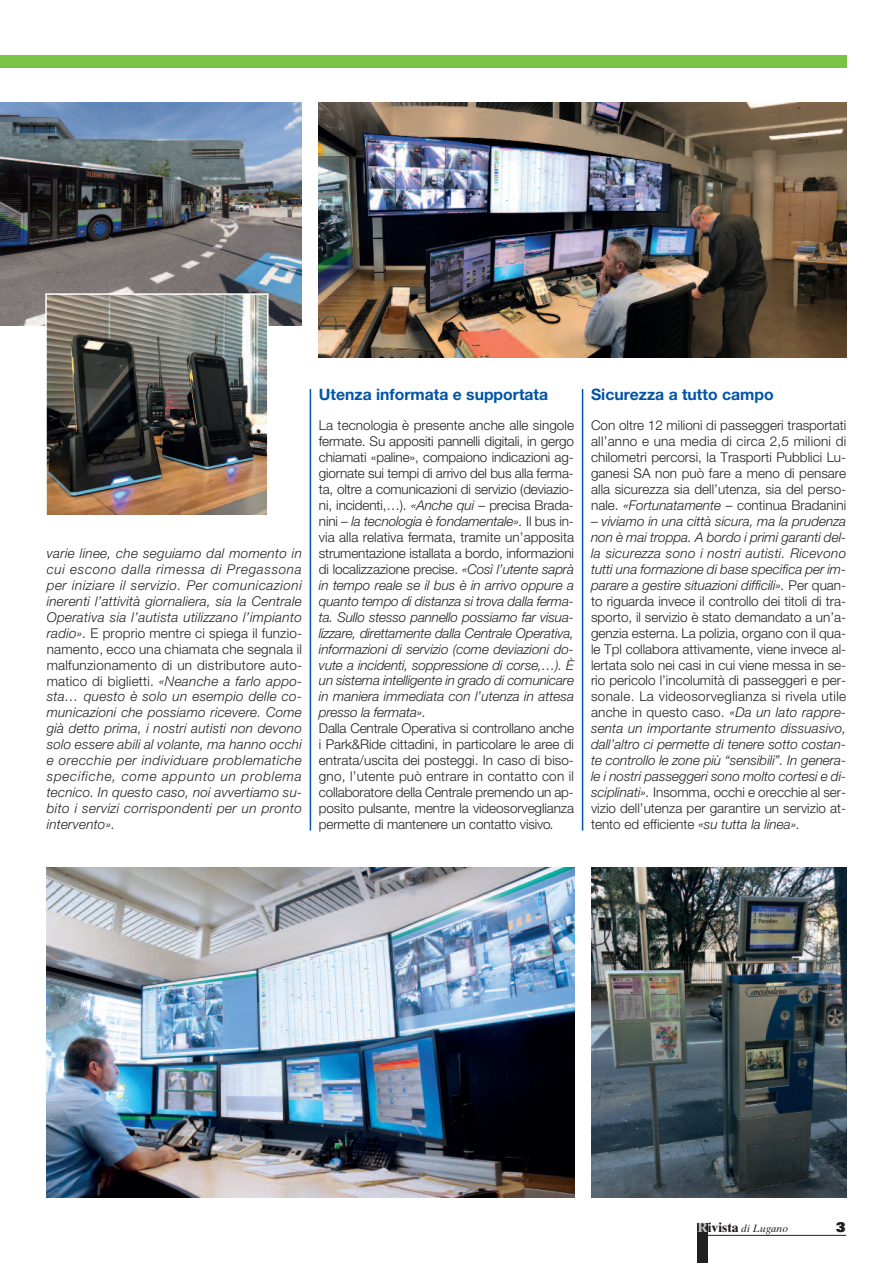
<style>
.page{position:relative;width:893px;height:1263px;background:#fff}
.page>*{position:absolute;margin:0;border:0;box-sizing:border-box;transform-origin:0 0}
.t1{font:700 15.75px "Helvetica Neue LT Std";color:#0154a6}
.t2{font:italic 300 13.5px/15.9px "Helvetica Neue LT Std";letter-spacing:.01em;color:#231f20;text-align:justify}
.t3{font:300 13.5px/15.9px "Helvetica Neue LT Std";color:#231f20;text-align:justify}
.t4{font:13.5px "Univers LT Std X Black";color:#231f20}
.t5{font:italic 10.5px "Times Ten LT Std";color:#231f20}
.s1{font-style:normal}
.s2{font-style:italic}
.s3{font-weight:700;font-style:normal;font-size:13.5px;color:#bcbdc0}
.s4{font-weight:700;font-style:normal;font-size:13.5px}
</style>
<div class="page">
<div style="left:0;top:55px;width:846px;height:13px;background:#7bc249"></div>
<div style="left:697px;top:1222px;width:11px;height:41px;background:#231f20"></div>
<hr style="left:697px;top:1235px;width:149px;height:1px;background:#231f20">
<img style="left:319px;top:102px;width:527px;height:255px">
<img style="left:591px;top:867px;width:255px;height:330px">
<img style="left:47px;top:867px;width:527px;height:330px">
<img style="left:0;top:102px;width:302px;height:223px">
<img style="left:48px;top:296px;width:218px;height:217px">
<div style="left:45px;top:293px;width:224px;height:223px;border:2px solid #fff"></div>
<hr style="left:582px;top:389px;width:1px;height:441px;background:#0154a6">
<hr style="left:310px;top:389px;width:1px;height:441px;background:#0154a6">
<p class="t2" style="left:47px;top:546px;width:257px">varie linee, che seguiamo dal momento in cui escono dalla rimessa di Pregassona per iniziare il servizio. Per comunicazioni inerenti l’attività giornaliera, sia la Centrale Operativa sia l’autista utilizzano l’impianto radio». <span class="s1">E proprio mentre ci spiega il funzio&shy;namento, ecco una chiamata che segnala il malfunzionamento di un distributore auto&shy;matico di biglietti.</span> «Neanche a farlo appo&shy;sta… questo è solo un esempio delle co&shy;municazioni che possiamo ricevere. Come già detto prima, i nostri autisti non devono solo essere abili al volante, ma hanno occhi e orecchie per individuare problematiche specifiche, come appunto un problema tecnico. In questo caso, noi avvertiamo su&shy;bito i servizi corrispondenti per un pronto intervento».</p>
<p class="t1" style="left:319px;top:389px;width:231px">Utenza informata e supportata</p>
<p class="t2" style="left:319px;top:419px;width:257px"><span class="s1">La tecnologia è presente anche alle singole fermate. Su appositi pannelli digitali, in gergo chiamati «paline», compaiono indicazioni ag&shy;giornate sui tempi di arrivo del bus alla ferma&shy;ta, oltre a comunicazioni di servizio (deviazio&shy;ni, incidenti,…).</span> «Anche qui <span class="s1">– precisa Brada&shy;nini –</span> la tecnologia è fondamentale». <span class="s1">Il bus in&shy;via alla relativa fermata, tramite un’apposita strumentazione istallata a bordo, informazioni di localizzazione precise.</span> «Così l’utente saprà in tempo reale se il bus è in arrivo oppure a quanto tempo di distanza si trova dalla ferma&shy;ta. Sullo stesso pannello possiamo far visua&shy;lizzare, direttamente dalla Centrale Operativa, informazioni di servizio (come deviazioni do&shy;vute a incidenti, soppressione di corse,…). È un sistema intelligente in grado di comunicare in maniera immediata con l’utenza in attesa presso la fermata».</p>
<p class="t3" style="left:319px;top:722px;width:257px">Dalla Centrale Operativa si controllano anche i Park&amp;Ride cittadini, in particolare le aree di entrata/uscita dei posteggi. In caso di biso&shy;gno, l’utente può entrare in contatto con il collaboratore della Centrale premendo un ap&shy;posito pulsante, mentre la videosorveglianza permette di mantenere un contatto visivo<span class="s2">.</span></p>
<p class="t1" style="left:591px;top:389px;width:184px">Sicurezza a tutto campo</p>
<p class="t3" style="left:591px;top:419px;width:257px">Con oltre 12 milioni di passeggeri trasportati all’anno e una media di circa 2,5 milioni di chilometri percorsi, la Trasporti Pubblici Lu&shy;ganesi SA non può fare a meno di pensare alla sicurezza sia dell’utenza, sia del perso&shy;nale. <span class="s2">«Fortunatamente</span> – continua Bradanini</p>
<p class="t3" style="left:591px;top:515px;width:257px">– <span class="s2">viviamo in una città sicura, ma la prudenza non è mai troppa. A bordo i primi garanti del&shy;la sicurezza sono i nostri autisti. Ricevono tutti una formazione di base specifica per im&shy;parare a gestire situazioni difficili».</span> Per quan&shy;to riguarda invece il controllo dei titoli di tra&shy;sporto, il servizio è stato demandato a un’a&shy;genzia esterna. La polizia, organo con il qua&shy;le Tpl collabora attivamente, viene invece al&shy;lertata solo nei casi in cui viene messa in se&shy;rio pericolo l’incolumità di passeggeri e per&shy;sonale. La videosorveglianza si rivela utile anche in questo caso. <span class="s2">«Da un lato rappre&shy;senta un importante strumento dissuasivo, dall’altro ci permette di tenere sotto costan&shy;te controllo le zone più “sensibili”. In genera&shy;le i nostri passeggeri sono molto cortesi e di&shy;sciplinati».</span> Insomma, occhi e orecchie al ser&shy;vizio dell’utenza per garantire un servizio at&shy;tento ed efficiente <span class="s2">«su tutta la linea».</span></p>
<p class="t5" style="left:697px;top:1225px;width:92px"><span class="s3">R</span><span class="s4">ivista</span> di Lugano</p>
<p class="t4" style="left:836px;top:1222px;width:11px">3</p>
</div>
